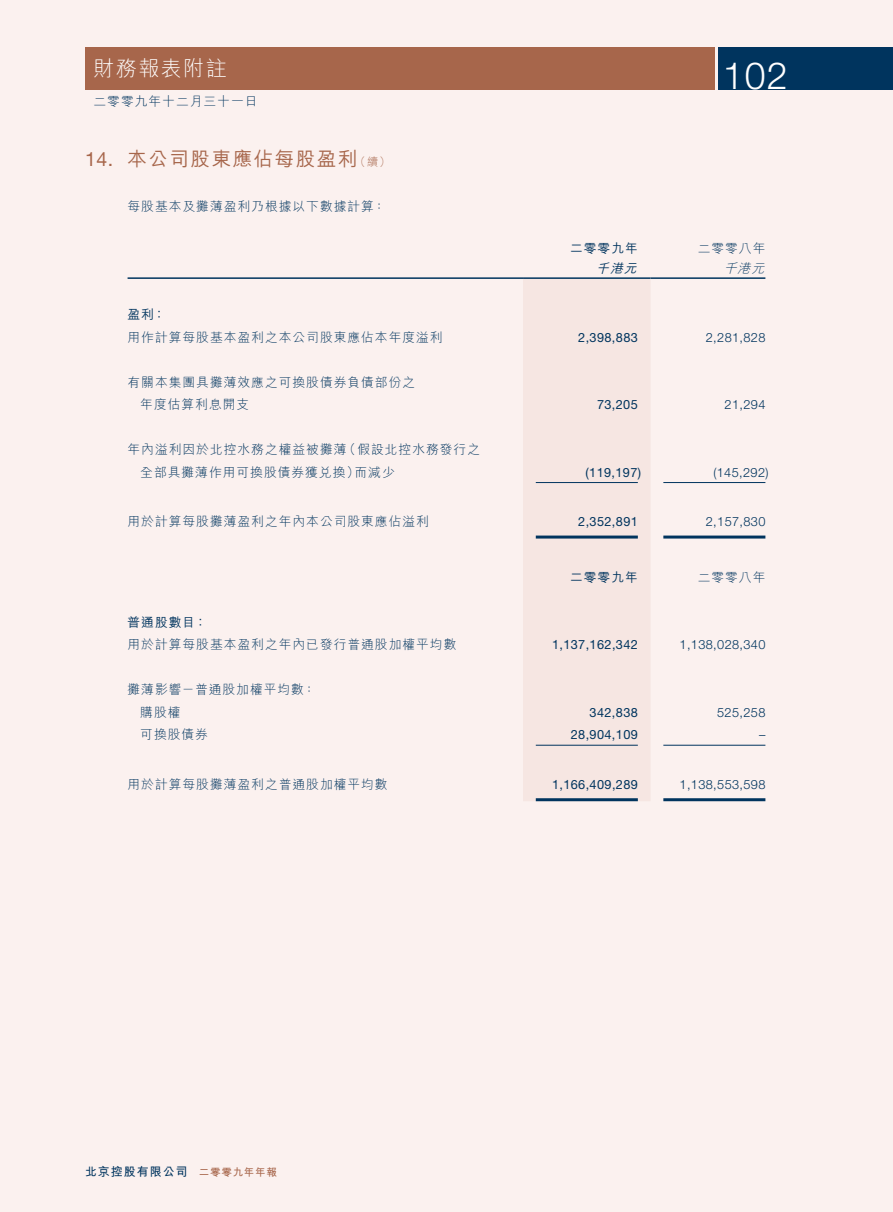
<style>
.page{position:relative;width:893px;height:1212px;background:#fbf1ef}
.page>*{position:absolute;margin:0;border:0;box-sizing:border-box;transform-origin:0 0}
.t1{font:300 37.5px "Helvetica Neue LT Std";color:#fff}
.t2{font:300 21px "M Hei HK";letter-spacing:.07em;color:#fff}
.Heading_1{font:500 19.5px "M Hei HK";letter-spacing:.08em;color:#a7664b}
.Body_Text{font:300 12.75px/22.5px "M Hei HK";letter-spacing:.08em;color:#00345e}
.Body_Text-2{font:12.75px "Helvetica Neue LT Std";letter-spacing:.03em;color:#00345e}
.Body_Text-3{font:300 12.75px "Helvetica Neue LT Std";letter-spacing:.03em;color:#00345e}
.Body_Text-4{font:500 12.75px "M Hei HK";letter-spacing:.08em;color:#00345e}
.Body_Text-5{font:italic 500 12.75px "M Hei HK";color:#00345e}
.Body_Text-6{font:italic 300 12.75px "M Hei HK";color:#00345e}
.t3{font:700 12px "M Hei HK";letter-spacing:.08em;color:#00345e}
.s1{font-family:"Helvetica Neue LT Std";font-weight:400}
.s2{font-weight:300;font-size:11.25px}
.s3{font-size:10.5px;color:#a7664b}
</style>
<div class="page">
<div style="left:85px;top:47px;width:629px;height:42px;background:#a7664b"></div>
<div style="left:719px;top:47px;width:174px;height:42px;background:#00345e"></div>
<div style="left:523px;top:279px;width:127px;height:522px;background:#f6e6e2"></div>
<hr style="left:128px;top:277px;width:395px;height:2px;background:#00345e">
<hr style="left:523px;top:277px;width:128px;height:2px;background:#00345e">
<hr style="left:651px;top:277px;width:114px;height:2px;background:#00345e">
<hr style="left:536px;top:482px;width:102px;height:1px;background:#00345e">
<hr style="left:663px;top:482px;width:102px;height:1px;background:#00345e">
<hr style="left:536px;top:535px;width:102px;height:3px;background:#00345e">
<hr style="left:663px;top:535px;width:102px;height:3px;background:#00345e">
<hr style="left:536px;top:745px;width:102px;height:1px;background:#00345e">
<hr style="left:663px;top:745px;width:102px;height:1px;background:#00345e">
<hr style="left:536px;top:798px;width:102px;height:3px;background:#00345e">
<hr style="left:663px;top:798px;width:102px;height:3px;background:#00345e">
<h2 class="t2" style="left:94px;top:58px;width:135px">財務報表附註</h2>
<p class="Body_Text" style="left:94px;top:90px;width:165px">二零零九年十二月三十一日</p>
<p class="Heading_1" style="left:85px;top:145px;width:307px"><span class="s1">14.</span> 本公司股東應佔每股盈利<span class="s2">（續）</span></p>
<p class="Body_Text" style="left:128px;top:195px;width:259px">每股基本及攤薄盈利乃根據以下數據計算：</p>
<h1 class="t1" style="left:723px;top:53px;width:66px">102</h1>
<p class="Body_Text-4" style="left:570px;top:239px;width:69px">二零零九年</p>
<p class="Body_Text" style="left:698px;top:237px;width:69px">二零零八年</p>
<p class="Body_Text-5" style="left:596px;top:259px;width:46px">千港元</p>
<p class="Body_Text-6" style="left:724px;top:262px;width:45px">千港元</p>
<p class="Body_Text-4" style="left:128px;top:305px;width:40px">盈利：</p>
<p class="Body_Text" style="left:128px;top:326px;width:317px">用作計算每股基本盈利之本公司股東應佔本年度溢利</p>
<p class="Body_Text-2" style="left:578px;top:330px;width:61px">2,398,883</p>
<p class="Body_Text-3" style="left:706px;top:329px;width:61px">2,281,828</p>
<p class="Body_Text" style="left:140px;top:371px;width:276px;text-indent:-13px">有關本集團具攤薄效應之可換股債券負債部份之年度估算利息開支</p>
<p class="Body_Text-2" style="left:597px;top:397px;width:42px">73,205</p>
<p class="Body_Text-3" style="left:725px;top:397px;width:42px">21,294</p>
<p class="Body_Text" style="left:140px;top:438px;width:341px;text-indent:-13px">年內溢利因於北控水務之權益被攤薄（假設北控水務發行之全部具攤薄作用可換股債券獲兌換）而減少</p>
<p class="Body_Text-2" style="left:586px;top:465px;width:57px">(119,197)</p>
<p class="Body_Text-3" style="left:713px;top:464px;width:57px">(145,292)</p>
<p class="Body_Text" style="left:128px;top:510px;width:303px">用於計算每股攤薄盈利之年內本公司股東應佔溢利</p>
<p class="Body_Text-2" style="left:578px;top:514px;width:61px">2,352,891</p>
<p class="Body_Text-3" style="left:706px;top:514px;width:61px">2,157,830</p>
<p class="Body_Text-4" style="left:570px;top:568px;width:69px">二零零九年</p>
<p class="Body_Text" style="left:698px;top:566px;width:69px">二零零八年</p>
<p class="Body_Text-4" style="left:128px;top:613px;width:81px">普通股數目：</p>
<p class="Body_Text" style="left:128px;top:633px;width:330px">用於計算每股基本盈利之年內已發行普通股加權平均數</p>
<p class="Body_Text-2" style="left:552px;top:637px;width:87px">1,137,162,342</p>
<p class="Body_Text-3" style="left:680px;top:637px;width:87px">1,138,028,340</p>
<p class="Body_Text" style="left:128px;top:678px;width:189px">攤薄影響－普通股加權平均數：</p>
<p class="Body_Text" style="left:140px;top:701px;width:42px">購股權</p>
<p class="Body_Text-2" style="left:590px;top:705px;width:50px">342,838</p>
<p class="Body_Text-3" style="left:717px;top:705px;width:50px">525,258</p>
<p class="Body_Text" style="left:140px;top:723px;width:69px">可換股債券</p>
<p class="Body_Text-2" style="left:571px;top:727px;width:69px">28,904,109</p>
<p class="Body_Text-3" style="left:759px;top:727px;width:8px">–</p>
<p class="Body_Text" style="left:128px;top:773px;width:262px">用於計算每股攤薄盈利之普通股加權平均數</p>
<p class="Body_Text-2" style="left:552px;top:777px;width:87px">1,166,409,289</p>
<p class="Body_Text-3" style="left:680px;top:777px;width:87px">1,138,553,598</p>
<p class="t3" style="left:85px;top:1163px;width:194px">北京控股有限公司 <span class="s3">二零零九年年報</span></p>
</div>
